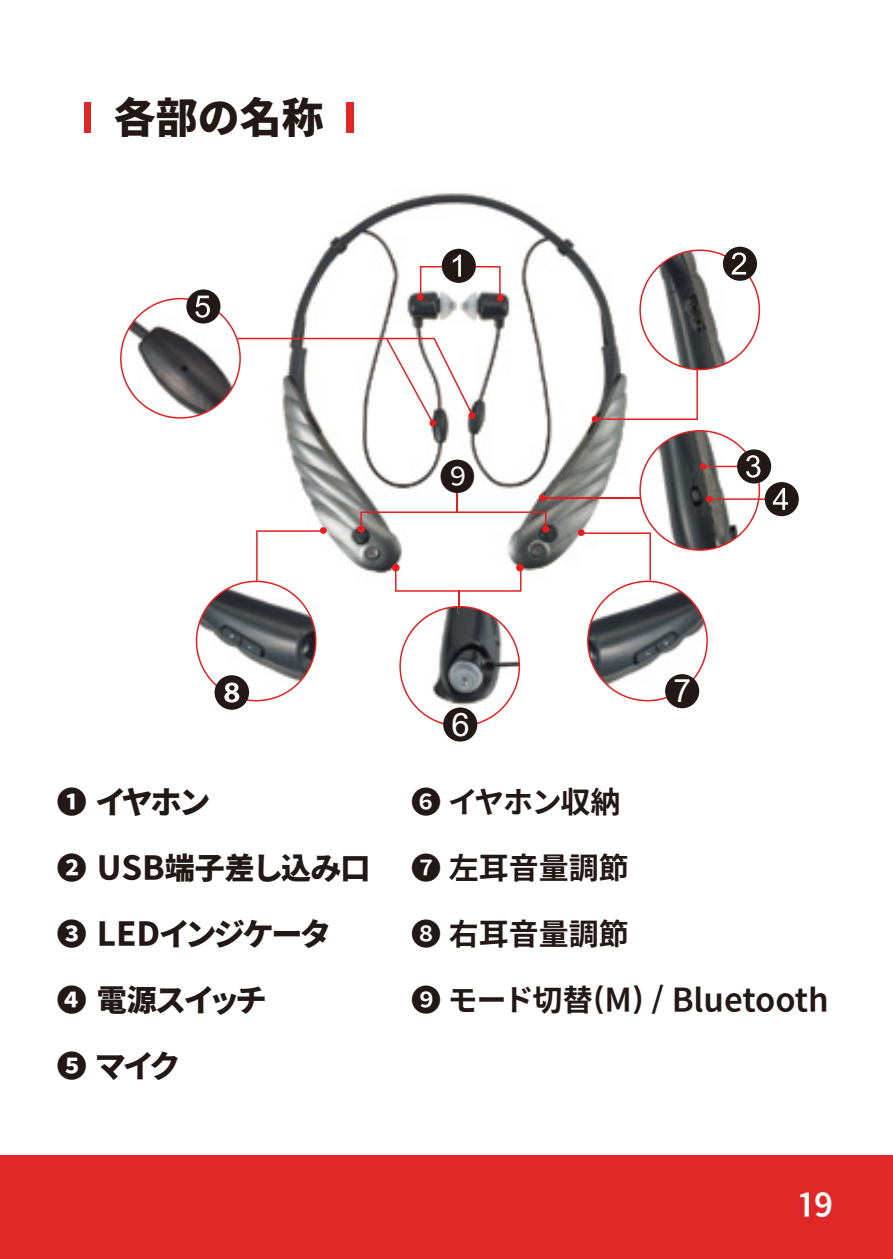
<style>
.page{position:relative;width:893px;height:1259px;background:#fff}
.page>*{position:absolute;margin:0;border:0;box-sizing:border-box;transform-origin:0 0}
.t1{font:42px "Gen Ei Gothic P H";color:#221815}
.t2{font:36px "Gen Ei Gothic P R";color:#221815}
.t3{font:32.4px "Arial";color:#fff}
.t4{font:30px "Gen Ei Gothic P B";color:#221815}
.t5{font:30px "Gen Ei Gothic P H KL";color:#221815}
.t6{font:30px "Gen Ei Gothic P B";color:#fff}
.s1{font-family:"Arial";font-size:32.4px;color:#fff}
</style>
<div class="page">
<div style="left:84px;top:103px;width:7px;height:30px;background:#de2726"></div>
<div style="left:346px;top:103px;width:7px;height:30px;background:#de2726"></div>
<div style="left:0;top:1156px;width:893px;height:103px;background:#de2726"></div>
<img style="left:284px;top:193px;width:342px;height:395px">
<div style="left:357px;top:526px;width:8px;height:6px;background:#e71e20;border-radius:50%"></div>
<svg style="left:360px;top:511px;width:186px;height:19px"></svg>
<hr style="left:456px;top:492px;width:2px;height:20px;background:#e71e20">
<hr style="left:546px;top:497px;width:94px;height:1px;background:#e71e20">
<div style="left:542px;top:526px;width:7px;height:6px;background:#e71e20;border-radius:50%"></div>
<div style="left:497px;top:295px;width:7px;height:6px;background:#e71e20;border-radius:50%"></div>
<div style="left:539px;top:494px;width:7px;height:7px;background:#e71e20;border-radius:50%"></div>
<div style="left:592px;top:416px;width:6px;height:7px;background:#e71e20;border-radius:50%"></div>
<div style="left:392px;top:564px;width:8px;height:7px;background:#e71e20;border-radius:50%"></div>
<div style="left:516px;top:564px;width:8px;height:7px;background:#e71e20;border-radius:50%"></div>
<div style="left:429px;top:420px;width:7px;height:6px;background:#e71e20;border-radius:50%"></div>
<div style="left:578px;top:529px;width:7px;height:7px;background:#e71e20;border-radius:50%"></div>
<svg style="left:395px;top:568px;width:126px;height:158px"></svg>
<svg style="left:320px;top:527px;width:7px;height:7px"></svg>
<div style="left:665px;top:674px;width:34px;height:34px;background:#221815;border-radius:50%"></div>
<div style="left:443px;top:707px;width:34px;height:34px;background:#221815;border-radius:50%"></div>
<div style="left:442px;top:249px;width:34px;height:34px;background:#221815;border-radius:50%"></div>
<div style="left:723px;top:247px;width:34px;height:34px;background:#221815;border-radius:50%"></div>
<svg style="left:598px;top:249px;width:162px;height:171px"></svg>
<svg style="left:120px;top:254px;width:381px;height:169px"></svg>
<div style="left:737px;top:449px;width:34px;height:34px;background:#221815;border-radius:50%"></div>
<svg style="left:581px;top:430px;width:179px;height:271px"></svg>
<div style="left:706px;top:496px;width:7px;height:6px;background:#e71e20;border-radius:50%"></div>
<hr style="left:709px;top:498px;width:61px;height:2px;background:#de2726">
<div style="left:765px;top:482px;width:34px;height:34px;background:#221815;border-radius:50%"></div>
<svg style="left:773px;top:488px;width:15px;height:22px"></svg>
<div style="left:215px;top:675px;width:34px;height:35px;background:#221815;border-radius:50%"></div>
<svg style="left:196px;top:530px;width:129px;height:172px"></svg>
<h1 class="t1" style="left:114px;top:85px;width:211px">各部の名称</h1>
<p class="t2" style="left:439px;top:450px;width:37px">❾<span class="s1">8</span></p>
<p class="t5" style="left:57px;top:779px;width:153px">❶ イヤホン</p>
<p class="t5" style="left:57px;top:845px;width:315px">❷ USB端子差し込み口</p>
<p class="t5" style="left:57px;top:911px;width:274px">❸ LEDインジケータ</p>
<p class="t5" style="left:57px;top:977px;width:210px">❹ 電源スイッチ</p>
<p class="t5" style="left:57px;top:1043px;width:122px">❺ マイク</p>
<p class="t3" style="left:451px;top:702px;width:20px">6</p>
<p class="t3" style="left:673px;top:669px;width:19px">7</p>
<p class="t4" style="left:411px;top:779px;width:211px">❻ イヤホン収納</p>
<p class="t4" style="left:411px;top:845px;width:219px">❼ 左耳音量調節</p>
<p class="t4" style="left:411px;top:911px;width:219px">❽ 右耳音量調節</p>
<p class="t4" style="left:411px;top:977px;width:419px">❾ モード切替(M) / Bluetooth</p>
<p class="t6" style="left:799px;top:1182px;width:36px">19</p>
</div>
